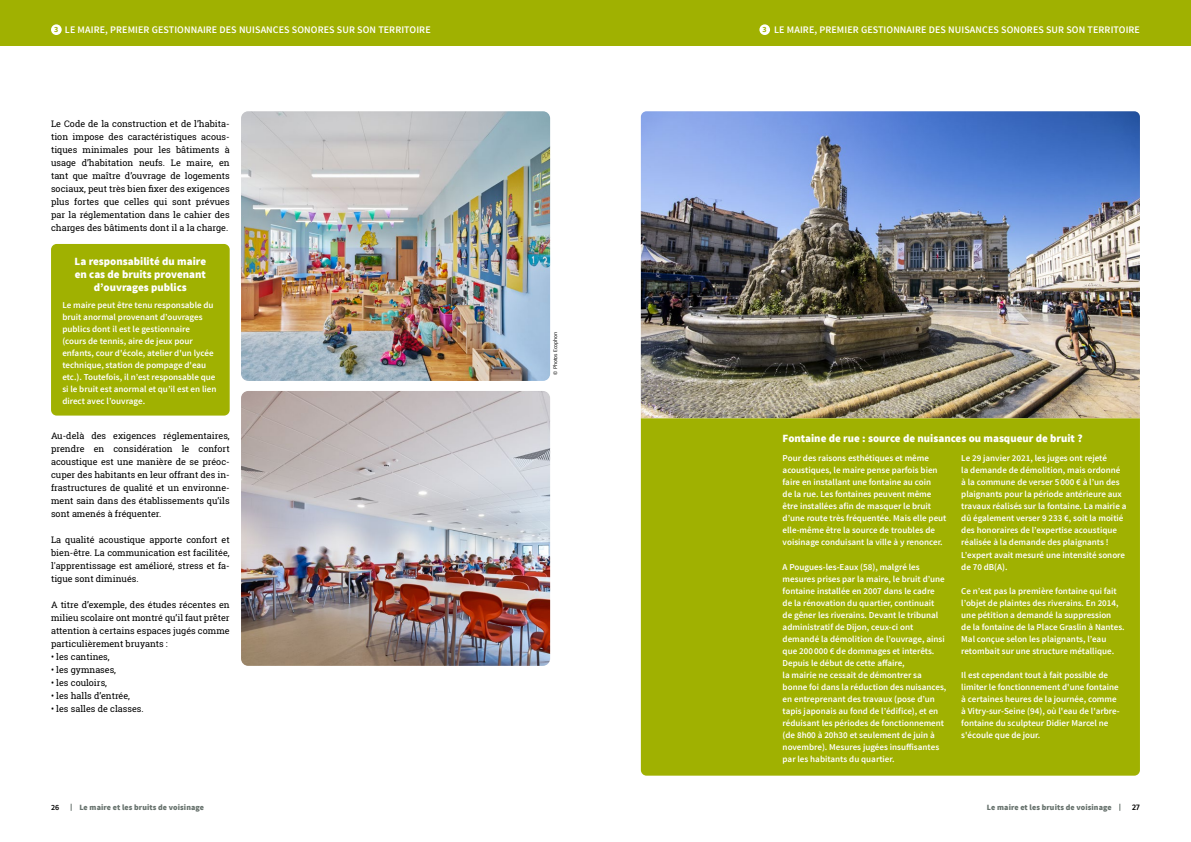
<style>
.page{position:relative;width:1191px;height:842px;background:#fff}
.page>*{position:absolute;margin:0;border:0;box-sizing:border-box;transform-origin:0 0}
.MBV02_Titre_encadré{font:900 11px/13px "Source Sans Pro";color:#fff;text-align:center}
.t1{font:600 10px "Source Sans Pro";letter-spacing:.01em;color:#fff}
.MBV02_Txt_encadré_dé{font:600 9px/12px "Source Sans Pro";color:#fff}
.MBV01_Txt_courant{font:9px/13px "Roboto Slab";color:#000;text-align:justify}
.MBV01_Puces{font:9px "Roboto Slab";color:#000}
.t2{font:900 8px "Source Sans Pro";letter-spacing:.01em;color:#67726d}
.t3{font:600 8px "Source Sans Pro";color:#000}
.t4{font:500 8px "Fira Sans";color:#000}
.t5{font:700 8px "Source Sans Pro";color:#a0b101}
.MBV01___photos{font:5.5px "Source Sans Pro";color:#000}
</style>
<div class="page">
<div style="left:0;top:0;width:1191px;height:45px;background:#a0b101"></div>
<div style="left:51px;top:244px;width:179px;height:172px;background:#a0b101;border-radius:6px"></div>
<img style="left:241px;top:111px;width:309px;height:270px">
<img style="left:241px;top:391px;width:309px;height:275px">
<img style="left:641px;top:111px;width:499px;height:307px">
<div style="left:641px;top:418px;width:499px;height:358px;background:#a0b101"></div>
<div style="left:51px;top:24px;width:11px;height:11px;background:#fff;border-radius:50%"></div>
<div style="left:759px;top:24px;width:11px;height:11px;background:#fff;border-radius:50%"></div>
<p class="t5" style="left:54px;top:25px;width:6px">3</p>
<p class="t1" style="left:65px;top:23px;width:367px">LE MAIRE, PREMIER GESTIONNAIRE DES NUISANCES SONORES SUR SON TERRITOIRE</p>
<p class="t5" style="left:762px;top:25px;width:6px">3</p>
<p class="t1" style="left:774px;top:23px;width:367px">LE MAIRE, PREMIER GESTIONNAIRE DES NUISANCES SONORES SUR SON TERRITOIRE</p>
<p class="MBV01_Txt_courant" style="left:51px;top:117px;width:180px">Le Code de la construction et de l’habita&shy;tion impose des caractéristiques acous&shy;tiques minimales pour les bâtiments à usage d’habitation neufs. Le maire, en tant que maître d’ouvrage de logements sociaux, peut très bien fixer des exigences plus fortes que celles qui sont prévues par la réglementation dans le cahier des charges des bâtiments dont il a la charge.</p>
<p class="MBV02_Titre_encadré" style="left:75px;top:255px;width:133px">La responsabilité du maire en cas de bruits provenant d’ouvrages publics</p>
<p class="MBV02_Txt_encadré_dé" style="left:62px;top:299px;width:156px">Le maire peut être tenu responsable du bruit anormal provenant d’ouvrages publics dont il est le gestionnaire<br>(cours de tennis, aire de jeux pour enfants, cour d'école, atelier d'un lycée technique, station de pompage d'eau etc.). Toutefois, il n’est responsable que si le bruit est anormal et qu’il est en lien direct avec l’ouvrage.</p>
<p class="MBV01_Txt_courant" style="left:51px;top:429px;width:180px">Au-delà des exigences réglementaires, prendre en considération le confort acoustique est une manière de se préoc&shy;cuper des habitants en leur offrant des in&shy;frastructures de qualité et un environne&shy;ment sain dans des établissements qu’ils sont amenés à fréquenter.</p>
<p class="MBV01_Txt_courant" style="left:51px;top:533px;width:180px">La qualité acoustique apporte confort et bien-être. La communication est facilitée, l'apprentissage est amélioré, stress et fa&shy;tigue sont diminués.</p>
<p class="MBV01_Txt_courant" style="left:51px;top:598px;width:180px">A titre d’exemple, des études récentes en milieu scolaire ont montré qu’il faut prêter attention à certains espaces jugés comme particulièrement bruyants :</p>
<p class="MBV01_Puces" style="left:51px;top:651px;width:60px">• les cantines,</p>
<p class="MBV01_Puces" style="left:51px;top:664px;width:67px">• les gymnases,</p>
<p class="MBV01_Puces" style="left:51px;top:677px;width:57px">• les couloirs,</p>
<p class="MBV01_Puces" style="left:51px;top:690px;width:81px">• les halls d’entrée,</p>
<p class="MBV01_Puces" style="left:51px;top:703px;width:94px">• les salles de classes.</p>
<p class="MBV01___photos" style="left:552px;top:375px;width:44px;rotate:-90deg">© Photos Ecophon</p>
<p class="MBV02_Titre_encadré" style="left:782px;top:433px;width:301px">Fontaine de rue : source de nuisances ou masqueur de bruit ?</p>
<p class="MBV02_Txt_encadré_dé" style="left:782px;top:453px;width:165px">Pour des raisons esthétiques et même acoustiques, le maire pense parfois bien faire en installant une fontaine au coin<br>de la rue. Les fontaines peuvent même être installées afin de masquer le bruit d’une route très fréquentée. Mais elle peut elle-même être la source de troubles de voisinage conduisant la ville à y renoncer.</p>
<p class="MBV02_Txt_encadré_dé" style="left:782px;top:561px;width:165px">A Pougues-les-Eaux (58), malgré les mesures prises par la maire, le bruit d’une fontaine installée en 2007 dans le cadre de la rénovation du quartier, continuait<br>de gêner les riverains. Devant le tribunal administratif de Dijon, ceux-ci ont demandé la démolition de l’ouvrage, ainsi que 200000 € de dommages et interêts.<br>Depuis le début de cette affaire,<br>la mairie ne cessait de démontrer sa bonne foi dans la réduction des nuisances, en entreprenant des travaux (pose d’un tapis japonais au fond de l’édifice), et en réduisant les périodes de fonctionnement (de 8h00 à 20h30 et seulement de juin à novembre). Mesures jugées insuffisantes par les habitants du quartier.</p>
<p class="MBV02_Txt_encadré_dé" style="left:961px;top:453px;width:167px">Le 29 janvier 2021, les juges ont rejeté<br>la demande de démolition, mais ordonné à la commune de verser 5000 € à l’un des plaignants pour la période antérieure aux travaux réalisés sur la fontaine. La mairie a dû également verser 9 233 €, soit la moitié des honoraires de l’expertise acoustique réalisée à la demande des plaignants !<br>L’expert avait mesuré une intensité sonore de 70 dB(A).</p>
<p class="MBV02_Txt_encadré_dé" style="left:961px;top:585px;width:165px">Ce n’est pas la première fontaine qui fait l’objet de plaintes des riverains. En 2014, une pétition a demandé la suppression<br>de la fontaine de la Place Graslin à Nantes.<br>Mal conçue selon les plaignants, l’eau retombait sur une structure métallique.</p>
<p class="MBV02_Txt_encadré_dé" style="left:961px;top:669px;width:160px">Il est cependant tout à fait possible de limiter le fonctionnement d'une fontaine à certaines heures de la journée, comme à Vitry-sur-Seine (94), où l'eau de l'arbre&shy;fontaine du sculpteur Didier Marcel ne s'écoule que de jour.</p>
<p class="t3" style="left:51px;top:802px;width:10px">26</p>
<p class="t2" style="left:79px;top:802px;width:126px">Le maire et les bruits de voisinage</p>
<p class="t2" style="left:987px;top:802px;width:126px">Le maire et les bruits de voisinage</p>
<p class="t4" style="left:1132px;top:802px;width:9px">27</p>
</div>
